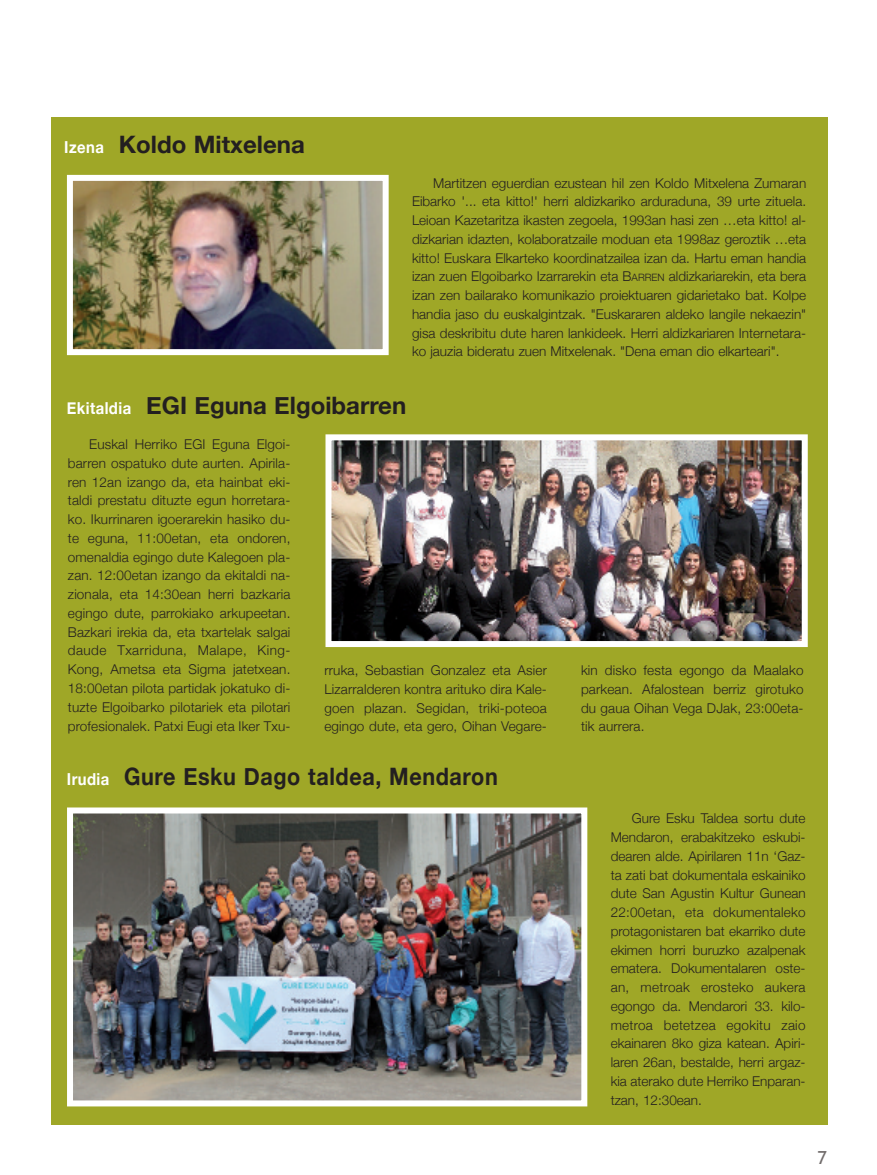
<style>
.page{position:relative;width:877px;height:1175px;background:#fff}
.page>*{position:absolute;margin:0;border:0;box-sizing:border-box;transform-origin:0 0}
.t1{font:700 24px "Helvetica Neue";color:#231f20}
.t2{font:700 24px "Helvetica Neue";letter-spacing:.03em;color:#231f20;scale:.9 1}
.t3{font:18px "Trebuchet MS";color:#716c6b}
.t4{font:300 13.5px/18.8px "Helvetica Neue";letter-spacing:.01em;color:#231f20;text-align:justify}
.s1{font-size:16.5px;color:#fff}
.s2{font-size:10.2px}
</style>
<div class="page">
<div style="left:51px;top:117px;width:776px;height:1008px;background:#9fa727"></div>
<img style="left:332px;top:441px;width:469px;height:199px">
<div style="left:325px;top:434px;width:483px;height:213px;border:6px solid #fff"></div>
<img style="left:74px;top:814px;width:506px;height:285px">
<div style="left:67px;top:807px;width:520px;height:299px;border:6px solid #fff"></div>
<img style="left:74px;top:182px;width:308px;height:166px">
<div style="left:67px;top:175px;width:322px;height:180px;border:6px solid #fff"></div>
<h1 class="t1" style="left:64px;top:129px;width:242px"><span class="s1">Izena</span> Koldo Mitxelena</h1>
<p class="t4" style="left:412px;top:173px;width:396px;text-indent:21px">Martitzen eguerdian ezustean hil zen Koldo Mitxelena Zumaran Eibarko '... eta kitto!' herri aldizkariko arduraduna, 39 urte zituela. leioan Kazetaritza ikasten zegoela, 1993an hasi zen …eta kitto! al&shy;dizkarian idazten, kolaboratzaile moduan eta 1998az geroztik …eta kitto! Euskara Elkarteko koordinatzailea izan da. Hartu eman handia izan zuen Elgoibarko Izarrarekin eta B<span class="s2">ArrEN</span> aldizkariarekin, eta bera izan zen bailarako komunikazio proiektuaren gidarietako bat. Kolpe handia jaso du euskalgintzak. "Euskararen aldeko langile nekaezin" gisa deskribitu dute haren lankideek. Herri aldizkariaren Internetara&shy;ko jauzia bideratu zuen Mitxelenak. "Dena eman dio elkarteari".</p>
<h1 class="t1" style="left:67px;top:390px;width:341px"><span class="s1">Ekitaldia</span> EGI Eguna Elgoibarren</h1>
<p class="t4" style="left:68px;top:435px;width:224px;text-indent:21px">Euskal Herriko EGI Eguna Elgoi&shy;barren ospatuko dute aurten. Apirila&shy;ren 12an izango da, eta hainbat eki&shy;taldi prestatu dituzte egun horretara&shy;ko. Ikurrinaren igoerarekin hasiko du&shy;te eguna, 11:00etan, eta ondoren, omenaldia egingo dute Kalegoen pla&shy;zan. 12:00etan izango da ekitaldi na&shy;zionala, eta 14:30ean herri bazkaria egingo dute, parrokiako arkupeetan.<br>Bazkari irekia da, eta txartelak salgai daude txarriduna, Malape, King-Kong, Ametsa eta Sigma jatetxean.<br>18:00etan pilota partidak jokatuko di&shy;tuzte Elgoibarko pilotariek eta pilotari profesionalek. Patxi Eugi eta Iker txu-</p>
<p class="t4" style="left:324px;top:660px;width:224px">rruka, Sebastian Gonzalez eta Asier lizarralderen kontra arituko dira Kale&shy;goen plazan. Segidan, triki-poteoa egingo dute, eta gero, Oihan Vegare-</p>
<p class="t4" style="left:581px;top:660px;width:224px">kin disko festa egongo da Maalako parkean. Afalostean berriz girotuko du gaua Oihan Vega DJak, 23:00eta&shy;tik aurrera.</p>
<h1 class="t2" style="left:67px;top:762px;width:480px"><span class="s1">Irudia</span> Gure Esku Dago taldea, Mendaron</h1>
<p class="t4" style="left:611px;top:808px;width:196px;text-indent:21px">Gure Esku taldea sortu dute Mendaron, erabakitzeko eskubi&shy;dearen alde. Apirilaren 11n ‘Gaz&shy;ta zati bat dokumentala eskainiko dute San Agustin Kultur Gunean 22:00etan, eta dokumentaleko protagonistaren bat ekarriko dute ekimen horri buruzko azalpenak ematera. Dokumentalaren oste&shy;an, metroak erosteko aukera egongo da. Mendarori 33. kilo&shy;metroa betetzea egokitu zaio ekainaren 8ko giza katean. Apiri&shy;laren 26an, bestalde, herri argaz&shy;kia aterako dute Herriko Enparan&shy;tzan, 12:30ean.</p>
<h2 class="t3" style="left:818px;top:1147px;width:11px">7</h2>
</div>
